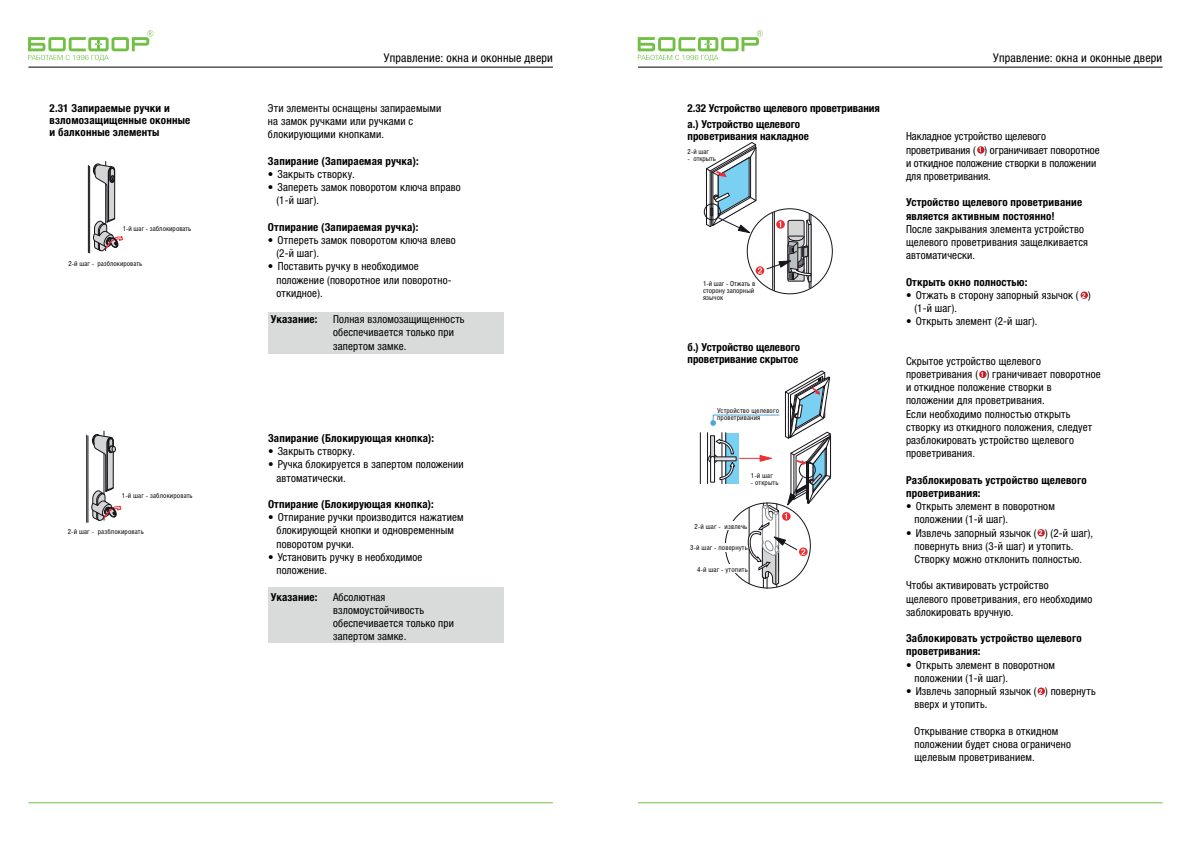
<style>
.page{position:relative;width:1191px;height:842px;background:#fff}
.page>*{position:absolute;margin:0;border:0;box-sizing:border-box;transform-origin:0 0}
.t1{font:condensed 12px "Helvetica Neue LTW1 G";letter-spacing:.015em;color:#000001}
.t2{font:condensed 11px/13.2px "Helvetica Neue LTW1 G";letter-spacing:.015em;color:#000001}
.t3{font:700 condensed 11px/12px "Helvetica Neue LTW1 G";letter-spacing:.015em;color:#000001}
.t4{font:7px/7px "Helios Cond";letter-spacing:.015em;color:#000001}
.s1{font-weight:700;font-size:7px;color:#fff}
</style>
<div class="page">
<hr style="left:28px;top:67px;width:525px;height:1px;background:#000001">
<hr style="left:28px;top:802px;width:525px;height:1px;background:#71bf44">
<hr style="left:638px;top:67px;width:524px;height:1px;background:#000001">
<hr style="left:638px;top:802px;width:524px;height:1px;background:#71bf44">
<div style="left:977px;top:146px;width:7px;height:8px;background:#c72026;border-radius:50%"></div>
<svg style="left:1080px;top:291px;width:8px;height:8px"></svg>
<div style="left:979px;top:371px;width:7px;height:7px;background:#c72026;border-radius:50%"></div>
<div style="left:1037px;top:529px;width:7px;height:7px;background:#c72026;border-radius:50%"></div>
<svg style="left:1037px;top:687px;width:8px;height:8px"></svg>
<hr style="left:809px;top:213px;width:1px;height:75px;background:#171419">
<hr style="left:810px;top:214px;width:1px;height:74px;background:#171419">
<hr style="left:772px;top:213px;width:1px;height:77px;background:#171419">
<hr style="left:774px;top:212px;width:1px;height:79px;background:#171419">
<div style="left:704px;top:204px;width:16px;height:16px;border:1px solid #171419;border-radius:50%"></div>
<svg style="left:706px;top:142px;width:105px;height:140px"></svg>
<hr style="left:707px;top:433px;width:1px;height:51px;background:#171419">
<hr style="left:700px;top:433px;width:1px;height:51px;background:#171419">
<div style="left:708px;top:454px;width:9px;height:9px;border:1px solid #171419;border-radius:50%"></div>
<svg style="left:710px;top:370px;width:121px;height:217px"></svg>
<div style="left:268px;top:312px;width:235px;height:42px;background:#d8dbda"></div>
<div style="left:268px;top:587px;width:235px;height:56px;background:#d8dbda"></div>
<hr style="left:105px;top:161px;width:1px;height:90px;background:#171419">
<svg style="left:88px;top:163px;width:35px;height:90px"></svg>
<hr style="left:104px;top:431px;width:1px;height:89px;background:#171419">
<svg style="left:86px;top:434px;width:35px;height:89px"></svg>
<svg style="left:28px;top:30px;width:125px;height:31px"></svg>
<svg style="left:638px;top:30px;width:125px;height:31px"></svg>
<p class="t1" style="left:384px;top:50px;width:170px">Управление: окна и оконные двери</p>
<p class="t1" style="left:993px;top:50px;width:170px">Управление: окна и оконные двери</p>
<p class="t3" style="left:50px;top:102px;width:142px">2.31 Запираемые ручки и взломозащищенные оконные и балконные элементы</p>
<p class="t2" style="left:268px;top:102px;width:175px">Эти элементы оснащены запираемыми на замок ручками или ручками с блокирующими кнопками.</p>
<p class="t3" style="left:268px;top:155px;width:152px">Запирание (Запираемая ручка):</p>
<p class="t2" style="left:268px;top:168px;width:88px">• Закрыть створку.</p>
<p class="t2" style="left:276px;top:181px;width:186px;text-indent:-9px">• Запереть замок поворотом ключа вправо (1-й шаг).</p>
<p class="t3" style="left:268px;top:221px;width:152px">Отпирание (Запираемая ручка):</p>
<p class="t2" style="left:276px;top:234px;width:181px;text-indent:-9px">• Отпереть замок поворотом ключа влево (2-й шаг).</p>
<p class="t2" style="left:276px;top:260px;width:177px;text-indent:-9px">• Поставить ручку в необходимое положение (поворотное или поворотно&shy;откидное).</p>
<p class="t3" style="left:271px;top:313px;width:48px">Указание:</p>
<p class="t2" style="left:333px;top:313px;width:133px">Полная взломозащищенность обеспечивается только при запертом замке.</p>
<p class="t4" style="left:123px;top:225px;width:70px">1-й шаг - заблокировать</p>
<p class="t4" style="left:69px;top:260px;width:75px">2-й шаг - разблокировать</p>
<p class="t4" style="left:122px;top:492px;width:72px">1-й шаг - заблокировать</p>
<p class="t4" style="left:68px;top:528px;width:78px">2-й шаг - разблокировать</p>
<p class="t3" style="left:268px;top:432px;width:168px">Запирание (Блокирующая кнопка):</p>
<p class="t2" style="left:268px;top:445px;width:88px">• Закрыть створку.</p>
<p class="t2" style="left:276px;top:458px;width:189px;text-indent:-9px">• Ручка блокируется в запертом положении автоматически.</p>
<p class="t3" style="left:268px;top:498px;width:167px">Отпирание (Блокирующая кнопка):</p>
<p class="t2" style="left:276px;top:511px;width:189px;text-indent:-9px">• Отпирание ручки производится нажатием блокирующей кнопки и одновременным поворотом ручки.</p>
<p class="t2" style="left:276px;top:550px;width:147px;text-indent:-9px">• Установить ручку в необходимое положение.</p>
<p class="t3" style="left:271px;top:591px;width:48px">Указание:</p>
<p class="t2" style="left:333px;top:590px;width:122px">Абсолютная взломоустойчивость обеспечивается только при запертом замке.</p>
<p class="t3" style="left:687px;top:100px;width:194px;line-height:16.3px">2.32 Устройство щелевого проветривания a.) Устройство щелевого</p>
<p class="t3" style="left:687px;top:130px;width:123px">проветривания накладное</p>
<p class="t4" style="left:687px;top:148px;width:23px">2-й шаг</p>
<p class="t4" style="left:687px;top:155px;width:30px">- открыть</p>
<p class="t4" style="left:703px;top:279px;width:54px">1-й шаг - Отжать в сторону запорный язычок</p>
<p class="t3" style="left:687px;top:341px;width:114px">б.) Устройство щелевого проветривание скрытое</p>
<p class="t4" style="left:717px;top:407px;width:63px">Устройство щелевого проветривания</p>
<p class="t4" style="left:751px;top:472px;width:24px">1-й шаг</p>
<p class="t4" style="left:751px;top:479px;width:29px">- открыть</p>
<p class="t4" style="left:694px;top:523px;width:54px">2-й шаг - извлечь</p>
<p class="t4" style="left:697px;top:566px;width:52px">4-й шаг - утопить</p>
<p class="t4" style="left:690px;top:544px;width:59px">3-й шаг - повернуть</p>
<p class="t2" style="left:906px;top:130px;width:195px">Накладное устройство щелевого проветривания ( <span class="s1">1</span> ) ограничивает поворотное и откидное положение створки в положении для проветривания.</p>
<p class="t3" style="left:906px;top:196px;width:178px;line-height:13.2px">Устройство щелевого проветривание является активным постоянно!</p>
<p class="t2" style="left:906px;top:222px;width:183px">После закрывания элемента устройство щелевого проветривания защелкивается автоматически.</p>
<p class="t3" style="left:906px;top:276px;width:123px">Открыть окно полностью:</p>
<p class="t2" style="left:914px;top:288px;width:178px;text-indent:-8px">• Отжать в сторону запорный язычок ( <span class="s1">2</span> ) (1-й шаг).</p>
<p class="t2" style="left:906px;top:315px;width:133px">• Открыть элемент (2-й шаг).</p>
<p class="t2" style="left:906px;top:354px;width:196px">Скрытое устройство щелевого проветривания ( <span class="s1">1</span> ) граничивает поворотное и откидное положение створки в положении для проветривания.<br>Если необходимо полностью открыть створку из откидного положения, следует разблокировать устройство щелевого проветривания.</p>
<p class="t3" style="left:906px;top:473px;width:182px;line-height:13.2px">Разблокировать устройство щелевого проветривания:</p>
<p class="t2" style="left:914px;top:500px;width:142px;text-indent:-9px">• Открыть элемент в поворотном положении (1-й шаг).</p>
<p class="t2" style="left:914px;top:526px;width:180px;text-indent:-8px">• Извлечь запорный язычок ( <span class="s1">2</span> ) (2-й шаг), повернуть вниз (3-й шаг) и утопить.<br>Створку можно отклонить полностью.</p>
<p class="t2" style="left:906px;top:579px;width:188px">Чтобы активировать устройство щелевого проветривания, его необходимо заблокировать вручную.</p>
<p class="t3" style="left:906px;top:632px;width:177px;line-height:13.2px">Заблокировать устройство щелевого проветривания:</p>
<p class="t2" style="left:914px;top:658px;width:142px;text-indent:-9px">• Открыть элемент в поворотном положении (1-й шаг).</p>
<p class="t2" style="left:914px;top:684px;width:183px;text-indent:-9px">• Извлечь запорный язычок ( <span class="s1">2</span> ) повернуть вверх и утопить.</p>
<p class="t2" style="left:914px;top:724px;width:158px">Открывание створка в откидном положении будет снова ограничено щелевым проветриванием.</p>
</div>
